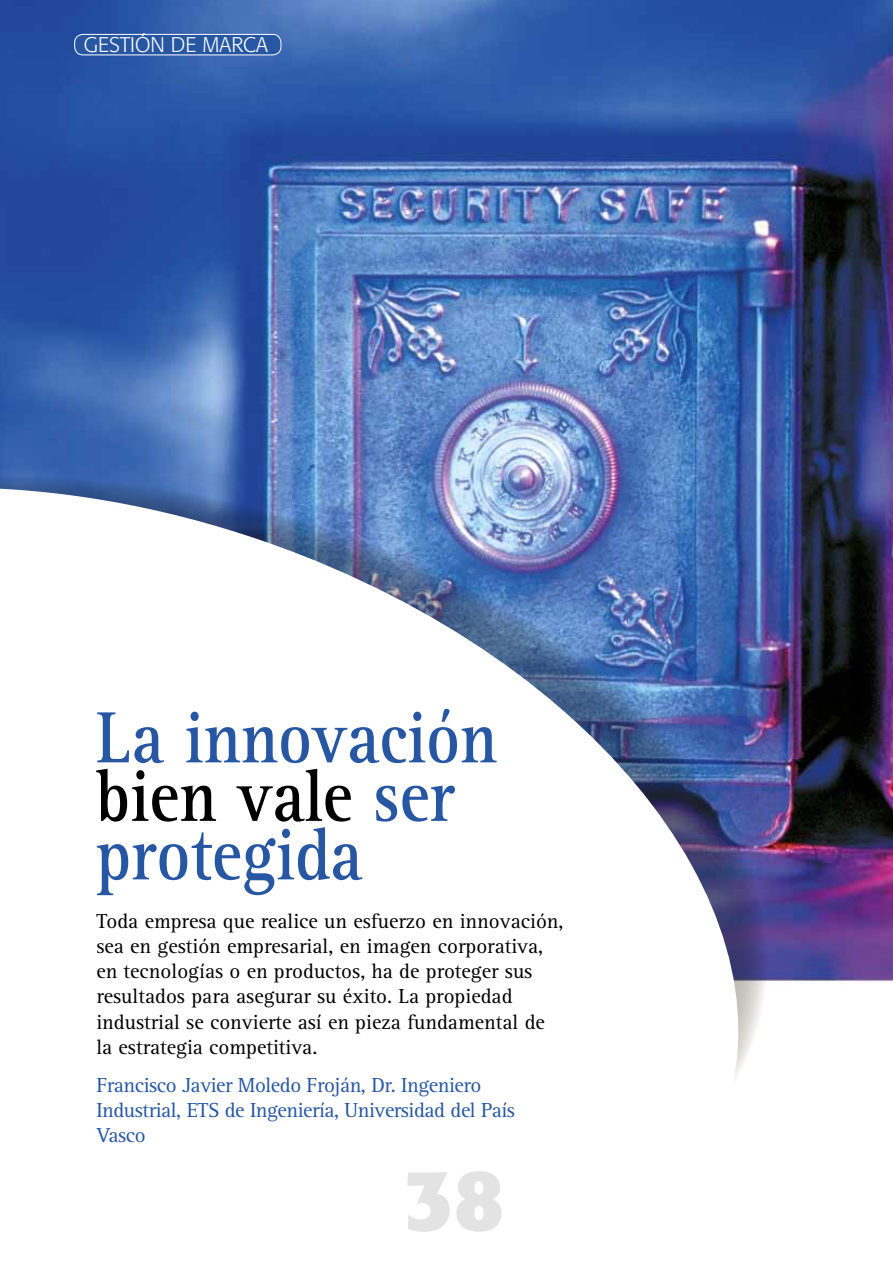
<style>
.page{position:relative;width:893px;height:1263px;background:#fff}
.page>*{position:absolute;margin:0;border:0;box-sizing:border-box;transform-origin:0 0}
.t1{font:700 85.95px "Formata";color:#e3e3e3}
.t2{font:700 75px/58.5px "Rotis Serif";color:#2757a3;scale:.87 1}
.t3{font:21px/25.2px "Rotis Serif";color:#000}
.t4{font:21px/25.2px "Rotis Serif";letter-spacing:-.02em;color:#2757a3}
.t5{font:300 21px "Formata";color:#fff}
.s1{color:#000}
</style>
<div class="page">
<img style="left:0;top:0;width:893px;height:982px">
<img style="left:0;top:458px;width:839px;height:524px">
<img style="left:0;top:468px;width:811px;height:612px">
<svg style="left:0;top:715px;width:389px;height:365px"></svg>
<div style="left:75px;top:34px;width:206px;height:21px;background:#2757a3;border-radius:9px"></div>
<div style="left:74px;top:34px;width:207px;height:21px;border:1px solid #fff;border-radius:9px"></div>
<p class="t5" style="left:84px;top:32px;width:186px">GESTIÓN DE MARCA</p>
<h2 class="t2" style="left:96px;top:710px;width:462px">La innovación <span class="s1">bien vale</span> ser protegida</h2>
<p class="t3" style="left:96px;top:909px;width:469px">Toda empresa que realice un esfuerzo en innovación, sea en gestión empresarial, en imagen corporativa, en tecnologías o en productos, ha de proteger sus resultados para asegurar su éxito. La propiedad industrial se convierte así en pieza fundamental de la estrategia competitiva.</p>
<p class="t4" style="left:96px;top:1073px;width:420px">Francisco Javier Moledo Froján, Dr. Ingeniero<br>Industrial, ETS de Ingeniería, Universidad del País<br>Vasco</p>
<h1 class="t1" style="left:404px;top:1146px;width:102px">38</h1>
</div>
